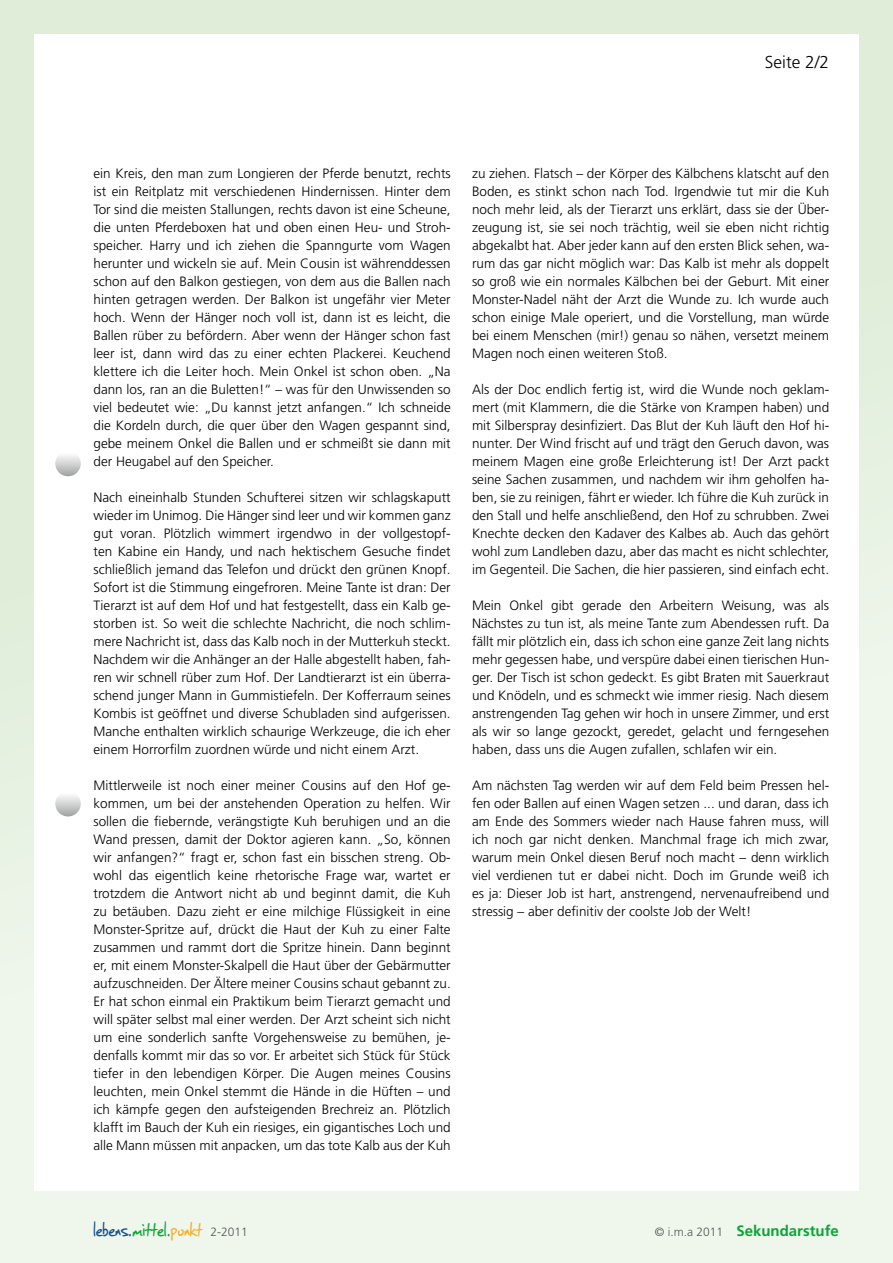
<style>
.page{position:relative;width:893px;height:1263px;background:#fff}
.page>*{position:absolute;margin:0;border:0;box-sizing:border-box;transform-origin:0 0}
.Vorspann{font:22.5px "SF Grunge Sans";letter-spacing:.01em;color:#155193}
.copy_flatter{font:300 17.25px "Frutiger";color:#000}
.Vorspann-2{font:700 15px "Frutiger";color:#0aa537}
.copy{font:300 13.5px/18px "Frutiger";color:#000;text-align:justify}
.s1{color:#0aa537}
.s2{color:#f9af2a}
.s3{font-family:"Frutiger";font-weight:300;font-size:12px;color:#565656}
.s4{font-weight:300;font-size:12px;color:#565656}
</style>
<div class="page">
<div style="left:0;top:0;width:893px;height:1263px;background:linear-gradient(to right,#e9f3e5,#eaf3e6)"></div>
<div style="left:34px;top:34px;width:825px;height:1157px;background:#fff"></div>
<svg style="left:55px;top:451px;width:26px;height:25px"></svg>
<svg style="left:55px;top:791px;width:26px;height:25px"></svg>
<p class="copy_flatter" style="left:765px;top:53px;width:66px">Seite 2/2</p>
<p class="copy" style="left:94px;top:164px;width:359px">ein Kreis, den man zum Longieren der Pferde benutzt, rechts ist ein Reitplatz mit verschiedenen Hindernissen. Hinter dem Tor sind die meisten Stallungen, rechts davon ist eine Scheune, die unten Pferdeboxen hat und oben einen Heu- und Stroh&shy;speicher. Harry und ich ziehen die Spanngurte vom Wagen herunter und wickeln sie auf. Mein Cousin ist währenddessen schon auf den Balkon gestiegen, von dem aus die Ballen nach hinten getragen werden. Der Balkon ist ungefähr vier Meter hoch. Wenn der Hänger noch voll ist, dann ist es leicht, die Ballen rüber zu befördern. Aber wenn der Hänger schon fast leer ist, dann wird das zu einer echten Plackerei. Keuchend klettere ich die Leiter hoch. Mein Onkel ist schon oben. „Na dann los, ran an die Buletten!“ – was für den Unwissenden so viel bedeutet wie: „Du kannst jetzt anfangen.“ Ich schneide die Kordeln durch, die quer über den Wagen gespannt sind, gebe meinem Onkel die Ballen und er schmeißt sie dann mit der Heugabel auf den Speicher.</p>
<p class="copy" style="left:94px;top:488px;width:359px">Nach eineinhalb Stunden Schufterei sitzen wir schlagskaputt wieder im Unimog. Die Hänger sind leer und wir kommen ganz gut voran. Plötzlich wimmert irgendwo in der vollgestopf&shy;ten Kabine ein Handy, und nach hektischem Gesuche findet schließlich jemand das Telefon und drückt den grünen Knopf.<br>Sofort ist die Stimmung eingefroren. Meine Tante ist dran: Der Tierarzt ist auf dem Hof und hat festgestellt, dass ein Kalb ge&shy;storben ist. So weit die schlechte Nachricht, die noch schlim&shy;mere Nachricht ist, dass das Kalb noch in der Mutterkuh steckt.<br>Nachdem wir die Anhänger an der Halle abgestellt haben, fah&shy;ren wir schnell rüber zum Hof. Der Landtierarzt ist ein überra&shy;schend junger Mann in Gummistiefeln. Der Kofferraum seines Kombis ist geöffnet und diverse Schubladen sind aufgerissen.<br>Manche enthalten wirklich schaurige Werkzeuge, die ich eher einem Horrorfilm zuordnen würde und nicht einem Arzt.</p>
<p class="copy" style="left:94px;top:776px;width:359px">Mittlerweile ist noch einer meiner Cousins auf den Hof ge&shy;kommen, um bei der anstehenden Operation zu helfen. Wir sollen die fiebernde, verängstigte Kuh beruhigen und an die Wand pressen, damit der Doktor agieren kann. „So, können wir anfangen?“ fragt er, schon fast ein bisschen streng. Ob&shy;wohl das eigentlich keine rhetorische Frage war, wartet er trotzdem die Antwort nicht ab und beginnt damit, die Kuh zu betäuben. Dazu zieht er eine milchige Flüssigkeit in eine Monster-Spritze auf, drückt die Haut der Kuh zu einer Falte zusammen und rammt dort die Spritze hinein. Dann beginnt er, mit einem Monster-Skalpell die Haut über der Gebärmutter aufzuschneiden. Der Ältere meiner Cousins schaut gebannt zu.<br>Er hat schon einmal ein Praktikum beim Tierarzt gemacht und will später selbst mal einer werden. Der Arzt scheint sich nicht um eine sonderlich sanfte Vorgehensweise zu bemühen, je&shy;denfalls kommt mir das so vor. Er arbeitet sich Stück für Stück tiefer in den lebendigen Körper. Die Augen meines Cousins leuchten, mein Onkel stemmt die Hände in die Hüften – und ich kämpfe gegen den aufsteigenden Brechreiz an. Plötzlich klafft im Bauch der Kuh ein riesiges, ein gigantisches Loch und alle Mann müssen mit anpacken, um das tote Kalb aus der Kuh</p>
<p class="copy" style="left:472px;top:164px;width:359px">zu ziehen. Flatsch – der Körper des Kälbchens klatscht auf den Boden, es stinkt schon nach Tod. Irgendwie tut mir die Kuh noch mehr leid, als der Tierarzt uns erklärt, dass sie der Über&shy;zeugung ist, sie sei noch trächtig, weil sie eben nicht richtig abgekalbt hat. Aber jeder kann auf den ersten Blick sehen, wa&shy;rum das gar nicht möglich war: Das Kalb ist mehr als doppelt so groß wie ein normales Kälbchen bei der Geburt. Mit einer Monster-Nadel näht der Arzt die Wunde zu. Ich wurde auch schon einige Male operiert, und die Vorstellung, man würde bei einem Menschen (mir!) genau so nähen, versetzt meinem Magen noch einen weiteren Stoß.</p>
<p class="copy" style="left:472px;top:380px;width:359px">Als der Doc endlich fertig ist, wird die Wunde noch geklam&shy;mert (mit Klammern, die die Stärke von Krampen haben) und mit Silberspray desinfiziert. Das Blut der Kuh läuft den Hof hi&shy;nunter. Der Wind frischt auf und trägt den Geruch davon, was meinem Magen eine große Erleichterung ist! Der Arzt packt seine Sachen zusammen, und nachdem wir ihm geholfen ha&shy;ben, sie zu reinigen, fährt er wieder. Ich führe die Kuh zurück in den Stall und helfe anschließend, den Hof zu schrubben. Zwei Knechte decken den Kadaver des Kalbes ab. Auch das gehört wohl zum Landleben dazu, aber das macht es nicht schlechter, im Gegenteil. Die Sachen, die hier passieren, sind einfach echt.</p>
<p class="copy" style="left:472px;top:596px;width:359px">Mein Onkel gibt gerade den Arbeitern Weisung, was als Nächstes zu tun ist, als meine Tante zum Abendessen ruft. Da fällt mir plötzlich ein, dass ich schon eine ganze Zeit lang nichts mehr gegessen habe, und verspüre dabei einen tierischen Hun&shy;ger. Der Tisch ist schon gedeckt. Es gibt Braten mit Sauerkraut und Knödeln, und es schmeckt wie immer riesig. Nach diesem anstrengenden Tag gehen wir hoch in unsere Zimmer, und erst als wir so lange gezockt, geredet, gelacht und ferngesehen haben, dass uns die Augen zufallen, schlafen wir ein.</p>
<p class="copy" style="left:472px;top:776px;width:359px">Am nächsten Tag werden wir auf dem Feld beim Pressen hel&shy;fen oder Ballen auf einen Wagen setzen ... und daran, dass ich am Ende des Sommers wieder nach Hause fahren muss, will ich noch gar nicht denken. Manchmal frage ich mich zwar, warum mein Onkel diesen Beruf noch macht – denn wirklich viel verdienen tut er dabei nicht. Doch im Grunde weiß ich es ja: Dieser Job ist hart, anstrengend, nervenaufreibend und stressig – aber definitiv der coolste Job der Welt!</p>
<p class="Vorspann" style="left:94px;top:1214px;width:156px">lebens.<span class="s1">mittel.</span><span class="s2">punkt</span> <span class="s3">2-2011</span></p>
<p class="Vorspann-2" style="left:655px;top:1222px;width:186px"><span class="s4">© i.m.a 2011</span> Sekundarstufe</p>
</div>
